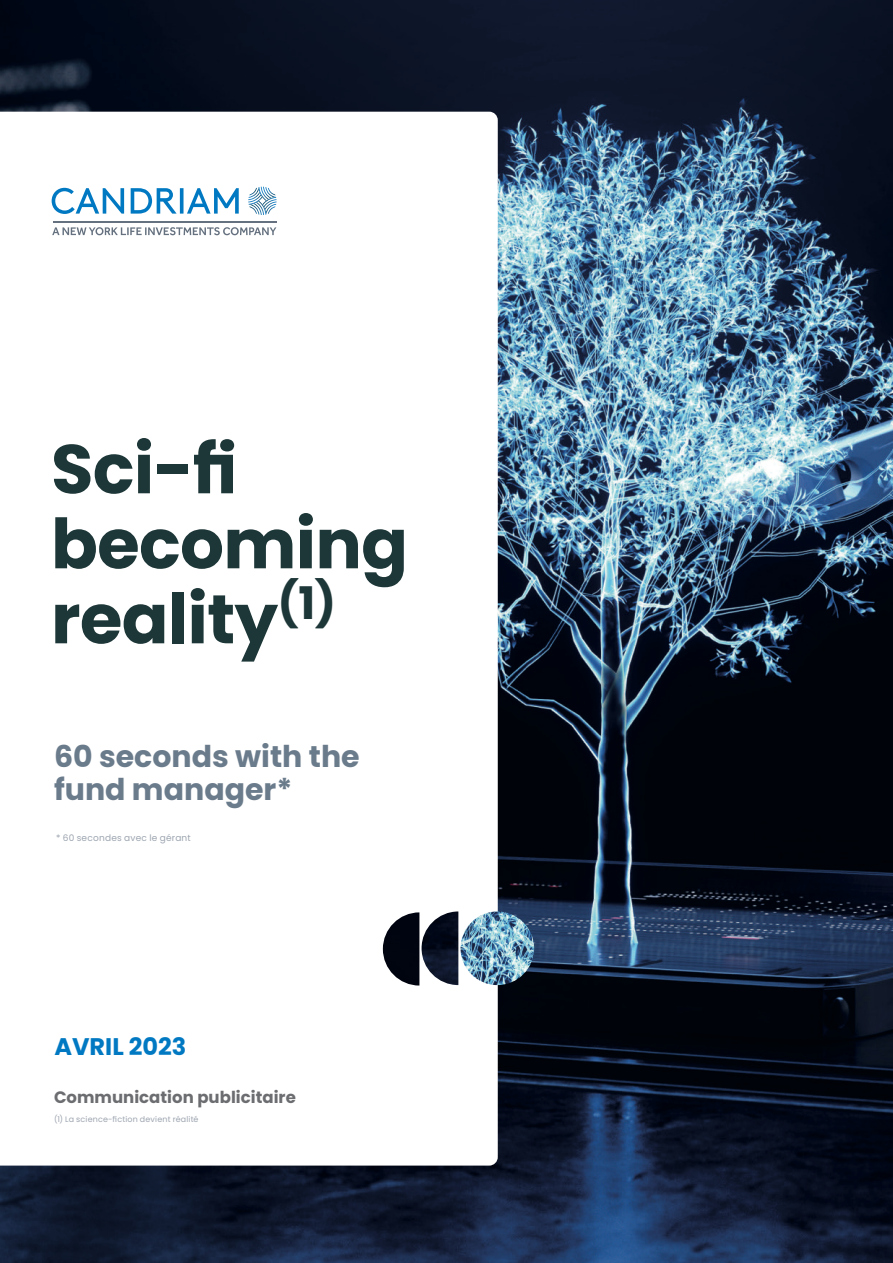
<style>
.page{position:relative;width:893px;height:1263px;background:#fff}
.page>*{position:absolute;margin:0;border:0;box-sizing:border-box;transform-origin:0 0}
.t1{font:700 69px/75px "Poppins";letter-spacing:-.01em;color:#1d3637}
.t2{font:700 30px/33px "Poppins";color:#6a7b8b}
.t3{font:700 24px "Poppins";color:#0079c2}
.t4{font:700 16.5px "Poppins";color:#6c6d70}
.t5{font:9px "Poppins";letter-spacing:.025em;color:#9da5b0}
.t6{font:7.95px "Poppins";letter-spacing:.02em;color:#9da5b0}
</style>
<div class="page">
<img style="left:0;top:0;width:893px;height:1263px">
<svg style="left:0;top:112px;width:498px;height:1053px"></svg>
<svg style="left:248px;top:187px;width:29px;height:28px"></svg>
<svg style="left:52px;top:227px;width:224px;height:8px"></svg>
<hr style="left:53px;top:221px;width:224px;height:1px;background:#65717f">
<svg style="left:52px;top:188px;width:187px;height:26px"></svg>
<img style="left:422px;top:911px;width:36px;height:74px">
<img style="left:383px;top:912px;width:36px;height:73px">
<img style="left:460px;top:911px;width:74px;height:74px;border-radius:37px">
<h1 class="t1" style="left:51px;top:432px;width:359px">Sci-fi becoming reality<sup>(1)</sup></h1>
<h2 class="t2" style="left:54px;top:740px;width:307px">60 seconds with the fund manager*</h2>
<p class="t5" style="left:56px;top:831px;width:136px">* 60 secondes avec le gérant</p>
<h3 class="t3" style="left:54px;top:1030px;width:134px">AVRIL 2023</h3>
<h3 class="t4" style="left:54px;top:1085px;width:243px">Communication publicitaire</h3>
<p class="t6" style="left:54px;top:1114px;width:146px">(1) La science-fiction devient réalité</p>
</div>
